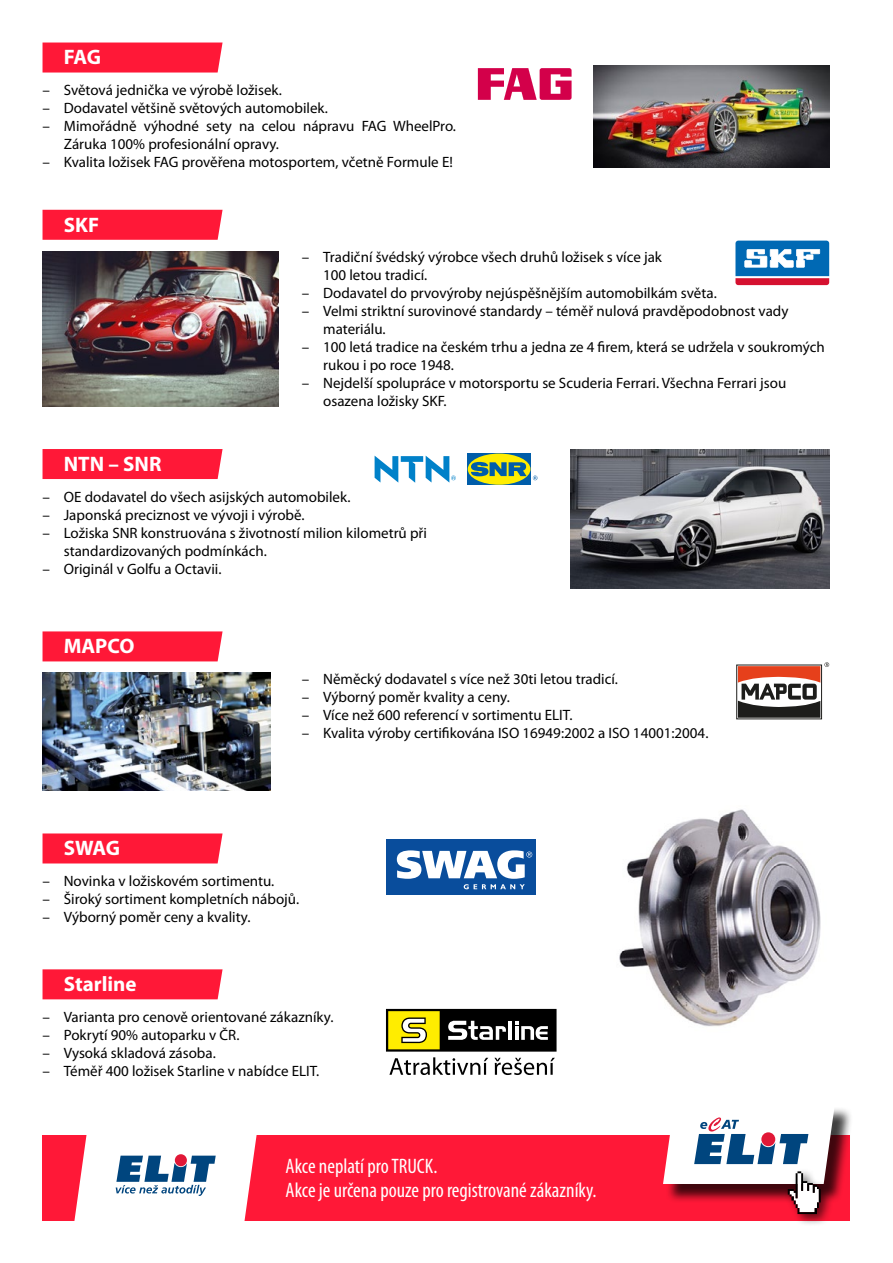
<style>
.page{position:relative;width:893px;height:1263px;background:#fff}
.page>*{position:absolute;margin:0;border:0;box-sizing:border-box;transform-origin:0 0}
.t1{font:condensed 21px/24px "Myriad Pro";color:#fff}
.t2{font:700 21px "Myriad Pro";color:#fff}
.t3{font:15px/18px "Myriad Pro";color:#000}
</style>
<div class="page">
<div style="left:43px;top:43px;width:180px;height:30px;background:#ff1837"></div>
<div style="left:43px;top:449px;width:180px;height:30px;background:#ff1837"></div>
<div style="left:43px;top:833px;width:180px;height:30px;background:#ff1837"></div>
<div style="left:43px;top:210px;width:180px;height:30px;background:#ff1837"></div>
<div style="left:43px;top:631px;width:180px;height:30px;background:#ff1837"></div>
<div style="left:43px;top:969px;width:180px;height:30px;background:#ff1837"></div>
<div style="left:43px;top:1135px;width:807px;height:85px;background:#ff1837"></div>
<div style="left:666px;top:1106px;width:187px;height:97px;background:#000;opacity:.75"></div>
<svg style="left:74px;top:1135px;width:183px;height:86px;background:#e1d7e0"></svg>
<div style="left:784px;top:1168px;width:50px;height:59px;background:#000;opacity:.6"></div>
<svg style="left:663px;top:1106px;width:172px;height:108px"></svg>
<img style="left:593px;top:66px;width:236px;height:101px">
<img style="left:43px;top:251px;width:235px;height:155px">
<img style="left:571px;top:449px;width:258px;height:140px">
<svg style="left:478px;top:68px;width:94px;height:32px"></svg>
<svg style="left:735px;top:241px;width:94px;height:44px"></svg>
<svg style="left:375px;top:456px;width:81px;height:27px"></svg>
<svg style="left:467px;top:453px;width:64px;height:32px"></svg>
<div style="left:468px;top:454px;width:62px;height:31px;background:#ffed00;border-radius:50%"></div>
<svg style="left:471px;top:462px;width:56px;height:14px"></svg>
<svg style="left:533px;top:476px;width:4px;height:4px"></svg>
<img style="left:43px;top:673px;width:228px;height:118px">
<div style="left:736px;top:665px;width:86px;height:54px;border:1px solid #1d1d1b"></div>
<svg style="left:738px;top:662px;width:91px;height:56px"></svg>
<div style="left:386px;top:839px;width:150px;height:56px;background:#094d9c"></div>
<svg style="left:397px;top:850px;width:135px;height:39px"></svg>
<svg style="left:386px;top:1009px;width:171px;height:42px;background:#5f5b2a"></svg>
<svg style="left:389px;top:1057px;width:99px;height:18px"></svg>
<svg style="left:494px;top:1058px;width:61px;height:17px"></svg>
<img style="left:619px;top:809px;width:202px;height:218px">
<h1 class="t2" style="left:64px;top:44px;width:39px">FAG</h1>
<p class="t3" style="left:43px;top:81px;width:241px">– Světová jednička ve výrobě ložisek.</p>
<p class="t3" style="left:43px;top:99px;width:287px">– Dodavatel většině světových automobilek.</p>
<p class="t3" style="left:64px;top:117px;width:394px;text-indent:-21px">– Mimořádně výhodné sety na celou nápravu FAG WheelPro.<br>Záruka 100% profesionální opravy.</p>
<p class="t3" style="left:43px;top:153px;width:412px">– Kvalita ložisek FAG prověřena motosportem, včetně Formule E!</p>
<h1 class="t2" style="left:64px;top:211px;width:37px">SKF</h1>
<h1 class="t2" style="left:64px;top:450px;width:99px">NTN – SNR</h1>
<p class="t3" style="left:323px;top:248px;width:340px;text-indent:-21px">– Tradiční švédský výrobce všech druhů ložisek s více jak<br>100 letou tradicí.</p>
<p class="t3" style="left:302px;top:284px;width:416px">– Dodavatel do prvovýroby nejúspěšnějším automobilkám světa.</p>
<p class="t3" style="left:323px;top:302px;width:467px;text-indent:-21px">– Velmi striktní surovinové standardy – téměř nulová pravděpodobnost vady materiálu.</p>
<p class="t3" style="left:323px;top:338px;width:503px;text-indent:-21px">– 100 letá tradice na českém trhu a jedna ze 4 firem, která se udržela v soukromých rukou i po roce 1948.</p>
<p class="t3" style="left:323px;top:374px;width:465px;text-indent:-21px">– Nejdelší spolupráce v motorsportu se Scuderia Ferrari. Všechna Ferrari jsou osazena ložisky SKF.</p>
<p class="t3" style="left:43px;top:487px;width:309px">– OE dodavatel do všech asijských automobilek.</p>
<p class="t3" style="left:43px;top:505px;width:264px">– Japonská preciznost ve vývoji i výrobě.</p>
<p class="t3" style="left:64px;top:523px;width:365px;text-indent:-21px">– Ložiska SNR konstruována s životností milion kilometrů při standardizovaných podmínkách.</p>
<p class="t3" style="left:43px;top:559px;width:181px">– Originál v Golfu a Octavii.</p>
<h1 class="t2" style="left:64px;top:632px;width:72px">MAPCO</h1>
<h1 class="t2" style="left:64px;top:834px;width:58px">SWAG</h1>
<p class="t3" style="left:302px;top:670px;width:318px">– Něměcký dodavatel s více než 30ti letou tradicí.</p>
<p class="t3" style="left:302px;top:688px;width:209px">– Výborný poměr kvality a ceny.</p>
<p class="t3" style="left:302px;top:706px;width:272px">– Více než 600 referencí v sortimentu ELIT.</p>
<p class="t3" style="left:302px;top:724px;width:408px">– Kvalita výroby certifikována ISO 16949:2002 a ISO 14001:2004.</p>
<p class="t3" style="left:43px;top:872px;width:233px">– Novinka v ložiskovém sortimentu.</p>
<p class="t3" style="left:43px;top:890px;width:258px">– Široký sortiment kompletních nábojů.</p>
<p class="t3" style="left:43px;top:908px;width:209px">– Výborný poměr ceny a kvality.</p>
<h1 class="t2" style="left:64px;top:970px;width:74px">Starline</h1>
<p class="t3" style="left:43px;top:1008px;width:292px">– Varianta pro cenově orientované zákazníky.</p>
<p class="t3" style="left:43px;top:1026px;width:198px">– Pokrytí 90% autoparku v ČR.</p>
<p class="t3" style="left:43px;top:1044px;width:175px">– Vysoká skladová zásoba.</p>
<p class="t3" style="left:43px;top:1062px;width:278px">– Téměř 400 ložisek Starline v nabídce ELIT.</p>
<h1 class="t1" style="left:286px;top:1153px;width:312px">Akce neplatí pro TRUCK.<br>Akce je určena pouze pro registrované zákazníky.</h1>
</div>
